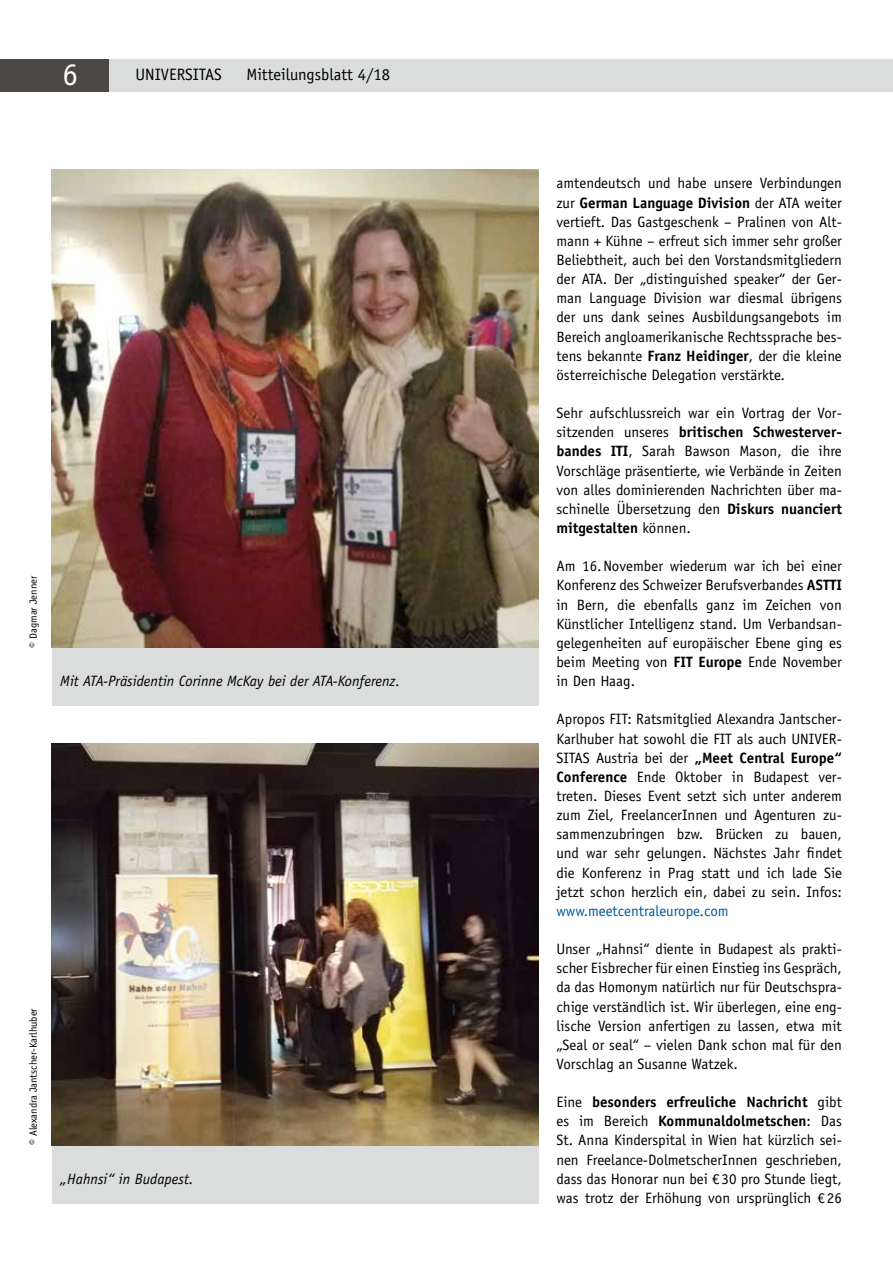
<style>
.page{position:relative;width:893px;height:1263px;background:#fff}
.page>*{position:absolute;margin:0;border:0;box-sizing:border-box;transform-origin:0 0}
.t1{font:31.5px "Officina Serif Std";color:#fff}
.t2{font:16.5px "Officina Sans Std";color:#000}
.t3{font:15px/19.2px "Officina Sans Std";color:#000;text-align:justify}
.t4{font:italic 15px "Officina Sans Std";color:#000}
.t5{font:15px "Officina Sans Std";color:#00599e}
.t6{font:10.5px "Officina Sans Std";color:#000}
.s1{font-weight:700}
</style>
<div class="page">
<div style="left:0;top:59px;width:893px;height:33px;background:#dbdcdc"></div>
<div style="left:0;top:59px;width:109px;height:33px;background:#4b4745"></div>
<div style="left:52px;top:638px;width:486px;height:67px;background:#dbdcdc"></div>
<img style="left:51px;top:169px;width:488px;height:479px">
<div style="left:52px;top:1136px;width:486px;height:67px;background:#dbdcdc"></div>
<img style="left:51px;top:743px;width:488px;height:402px">
<h1 class="t1" style="left:63px;top:56px;width:17px">6</h1>
<p class="t2" style="left:135px;top:65px;width:88px">UNIVERSITAS</p>
<p class="t2" style="left:246px;top:65px;width:145px">Mitteilungsblatt 4/18</p>
<p class="t6" style="left:27px;top:648px;width:73px;rotate:-90deg">© Dagmar Jenner</p>
<p class="t4" style="left:60px;top:672px;width:341px">Mit ATA-Präsidentin Corinne McKay bei der ATA-Konferenz.</p>
<p class="t6" style="left:27px;top:1145px;width:139px;rotate:-90deg">© Alexandra Jantscher-Karlhuber</p>
<p class="t4" style="left:60px;top:1170px;width:135px">„Hahnsi“ in Budapest.</p>
<p class="t3" style="left:556px;top:174px;width:287px">amtendeutsch und habe unsere Verbindungen zur <span class="s1">German Language Division</span> der ATA weiter vertieft. Das Gastgeschenk – Pralinen von Alt&shy;mann + Kühne – erfreut sich immer sehr großer Beliebtheit, auch bei den Vorstandsmitgliedern der ATA. Der „distinguished speaker“ der Ger&shy;man Language Division war diesmal übrigens der uns dank seines Ausbildungsangebots im Bereich angloamerikanische Rechtssprache bes&shy;tens bekannte <span class="s1">Franz Heidinger</span>, der die kleine österreichische Delegation verstärkte.</p>
<p class="t3" style="left:556px;top:403px;width:287px">Sehr aufschlussreich war ein Vortrag der Vor&shy;sitzenden unseres <span class="s1">britischen Schwesterver&shy;bandes ITI</span>, Sarah Bawson Mason, die ihre Vorschläge präsentierte, wie Verbände in Zeiten von alles dominierenden Nachrichten über ma&shy;schinelle Übersetzung den <span class="s1">Diskurs nuanciert mitgestalten</span> können.</p>
<p class="t3" style="left:556px;top:557px;width:287px">Am 16.November wiederum war ich bei einer Konferenz des Schweizer Berufsverbandes <span class="s1">ASTTI </span>in Bern, die ebenfalls ganz im Zeichen von Künstlicher Intelligenz stand. Um Verbandsan&shy;gelegenheiten auf europäischer Ebene ging es beim Meeting von <span class="s1">FIT Europe</span> Ende November in Den Haag.</p>
<p class="t3" style="left:556px;top:710px;width:287px">Apropos FIT: Ratsmitglied Alexandra Jantscher-Karlhuber hat sowohl die FIT als auch UNIVER-SITAS Austria bei der <span class="s1">„Meet Central Europe“ Conference</span> Ende Oktober in Budapest ver&shy;treten. Dieses Event setzt sich unter anderem zum Ziel, FreelancerInnen und Agenturen zu&shy;sammenzubringen bzw. Brücken zu bauen, und war sehr gelungen. Nächstes Jahr findet die Konferenz in Prag statt und ich lade Sie jetzt schon herzlich ein, dabei zu sein. Infos:</p>
<p class="t5" style="left:556px;top:902px;width:174px">www.meetcentraleurope.com</p>
<p class="t3" style="left:556px;top:939px;width:287px">Unser „Hahnsi“ diente in Budapest als prakti&shy;scher Eisbrecher für einen Einstieg ins Gespräch, da das Homonym natürlich nur für Deutschspra&shy;chige verständlich ist. Wir überlegen, eine eng&shy;lische Version anfertigen zu lassen, etwa mit „Seal or seal“ – vielen Dank schon mal für den Vorschlag an Susanne Watzek.</p>
<p class="t3" style="left:556px;top:1092px;width:287px">Eine <span class="s1">besonders erfreuliche Nachricht</span> gibt es im Bereich <span class="s1">Kommunaldolmetschen</span>: Das St. Anna Kinderspital in Wien hat kürzlich sei&shy;nen Freelance-DolmetscherInnen geschrieben, dass das Honorar nun bei €30 pro Stunde liegt, was trotz der Erhöhung von ursprünglich € 26</p>
</div>
